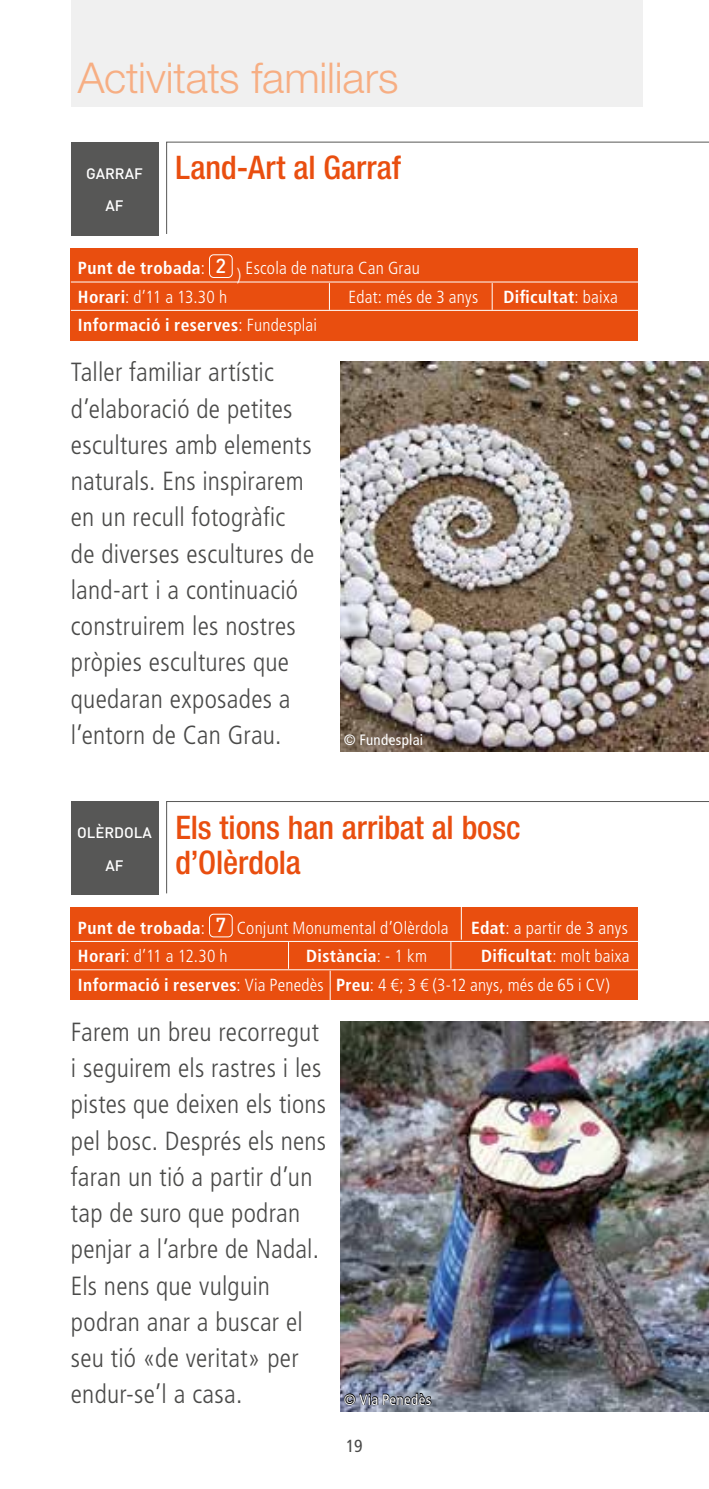
<style>
.page{position:relative;width:709px;height:1489px;background:#fff}
.page>*{position:absolute;margin:0;border:0;box-sizing:border-box;transform-origin:0 0}
.t1{font:300 42.5px "Helvetica Neue LT Std";letter-spacing:-.005em;color:#f7ae83}
.t2{font:500 condensed 32.5px/35px "Helvetica Neue LT Std";color:#e94e0f}
.t3{font:300 condensed 26.25px/36.2px "Frutiger LT Std";letter-spacing:.01em;color:#4a4a49}
.t4{font:300 condensed 17.5px/28.2px "Frutiger LT Std";letter-spacing:.015em;color:#fff}
.t5{font:700 condensed 17.5px "Frutiger LT Std";letter-spacing:.02em;color:#fff}
.t6{font:condensed 17.5px "Frutiger LT Std";color:#4a4a49}
.t7{font:condensed 15px "Frutiger LT Std";letter-spacing:.02em;color:#fff}
.t8{font:500 15px/32.5px "DIN";color:#fff;text-align:center}
.s1{font-weight:700}
.s2{font-family:"DIN";font-weight:500;font-stretch:normal;font-size:20px}
.s3{font-weight:300}
</style>
<div class="page">
<svg style="left:166px;top:801px;width:543px;height:93px"></svg>
<svg style="left:166px;top:141px;width:543px;height:93px"></svg>
<img style="left:340px;top:361px;width:369px;height:390px">
<img style="left:340px;top:1021px;width:369px;height:389px">
<div style="left:71px;top:248px;width:567px;height:92px;background:#e94e0f"></div>
<hr style="left:71px;top:281px;width:567px;height:1px;background:#fff">
<hr style="left:71px;top:310px;width:567px;height:1px;background:#fff">
<div style="left:209px;top:254px;width:23px;height:24px;border:1px solid #fff;border-radius:4px"></div>
<div style="left:71px;top:907px;width:567px;height:92px;background:#e94e0f"></div>
<hr style="left:71px;top:940px;width:567px;height:1px;background:#fff">
<hr style="left:71px;top:969px;width:567px;height:1px;background:#fff">
<div style="left:209px;top:913px;width:23px;height:24px;border:1px solid #fff;border-radius:4px"></div>
<div style="left:71px;top:0;width:571px;height:107px;background:#f0f0f0"></div>
<svg style="left:491px;top:283px;width:1px;height:27px"></svg>
<svg style="left:450px;top:942px;width:1px;height:26px"></svg>
<hr style="left:461px;top:905px;width:1px;height:34px;background:#fff">
<svg style="left:329px;top:283px;width:1px;height:27px"></svg>
<svg style="left:288px;top:942px;width:1px;height:26px"></svg>
<svg style="left:343px;top:1392px;width:89px;height:17px"></svg>
<div style="left:71px;top:142px;width:87px;height:93px;background:#575756"></div>
<div style="left:71px;top:801px;width:87px;height:94px;background:#575756"></div>
<hr style="left:330px;top:970px;width:1px;height:35px;background:#fff">
<h1 class="t1" style="left:78px;top:52px;width:322px">Activitats familiars</h1>
<p class="t8" style="left:86px;top:156px;width:58px">GARRAF<br>AF</p>
<p class="t2" style="left:175px;top:150px;width:227px">Land-Art al Garraf</p>
<p class="t4" style="left:78px;top:254px;width:343px"><span class="s1">Punt de trobada</span>: <span class="s2">2</span> ) Escola de natura Can Grau<br><span class="s1">Horari</span>: d’11 a 13.30 h</p>
<p class="t4" style="left:348px;top:283px;width:131px">Edat: més de 3 anys</p>
<p class="t5" style="left:503px;top:286px;width:116px">Dificultat<span class="s3">: baixa</span></p>
<p class="t5" style="left:78px;top:314px;width:240px">Informació i reserves<span class="s3">: Fundesplai</span></p>
<p class="t3" style="left:71px;top:354px;width:245px">Taller familiar artístic d’elaboració de petites escultures amb elements naturals. Ens inspirarem en un recull fotogràfic de diverses escultures de land-art i a continuació construirem les nostres pròpies escultures que quedaran exposades a l’entorn de Can Grau.</p>
<p class="t7" style="left:344px;top:731px;width:81px">© Fundesplai</p>
<p class="t8" style="left:77px;top:815px;width:76px">OLÈRDOLA<br>AF</p>
<p class="t2" style="left:175px;top:809px;width:346px">Els tions han arribat al bosc d’Olèrdola</p>
<p class="t4" style="left:78px;top:913px;width:372px"><span class="s1">Punt de trobada</span>: <span class="s2">7</span> Conjunt Monumental d’Olèrdola</p>
<p class="t4" style="left:471px;top:913px;width:158px"><span class="s1">Edat</span>: a partir de 3 anys</p>
<p class="t4" style="left:78px;top:942px;width:151px"><span class="s1">Horari</span>: d’11 a 12.30 h</p>
<p class="t5" style="left:306px;top:945px;width:122px">Distància<span class="s3">: - 1 km</span></p>
<p class="t4" style="left:78px;top:942px;width:553px;text-indent:403px"><span class="s1">Dificultat</span>: molt baixa<br><span class="s1">Informació i reserves</span>: Via Penedès <span class="s1">Preu</span>: 4 €; 3 € (3-12 anys, més de 65 i CV)</p>
<p class="t3" style="left:71px;top:1013px;width:257px">Farem un breu recorregut i seguirem els rastres i les pistes que deixen els tions pel bosc. Després els nens faran un tió a partir d’un tap de suro que podran penjar a l’arbre de Nadal.<br>Els nens que vulguin podran anar a buscar el seu tió «de veritat» per endur-se’l a casa.</p>
<p class="t7" style="left:344px;top:1390px;width:89px">© Via Penedès</p>
<p class="t6" style="left:346px;top:1435px;width:18px">19</p>
</div>
